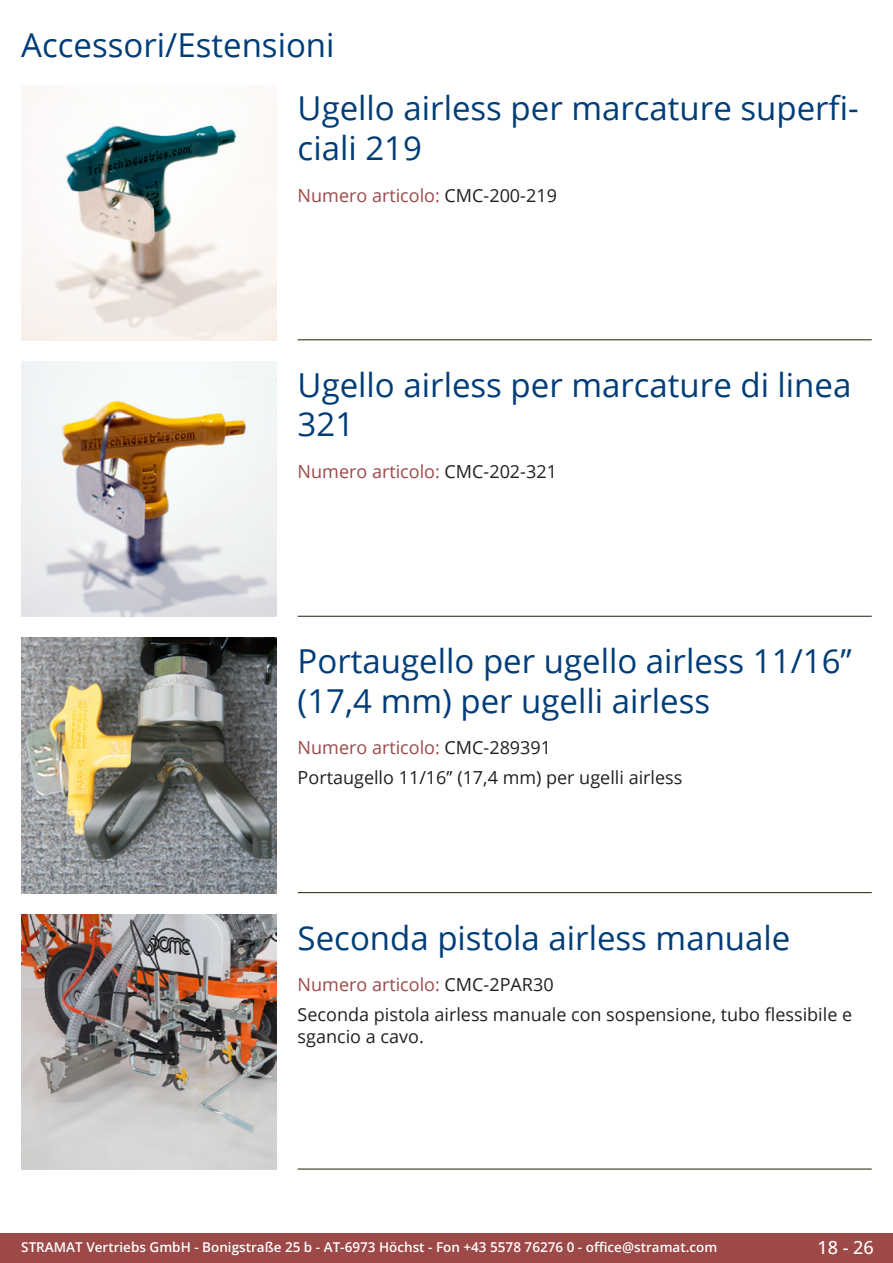
<style>
.page{position:relative;width:893px;height:1263px;background:#fff}
.page>*{position:absolute;margin:0;border:0;box-sizing:border-box;transform-origin:0 0}
.Produkttitel{font:33px/39.6px "Open Sans";color:#003d78}
.RastTitel{font:33px "Open Sans";color:#003d78}
.Beschreibung_Text{font:18px/21.6px "Open Sans";color:#231f20}
.TechDaten_Überschrif{font:18px "Open Sans";color:#9c4948}
.t1{font:500 18px "Open Sans";color:#fff}
.t2{font:600 13.5px "Open Sans";color:#fff}
.s1{color:#231f20}
</style>
<div class="page">
<div style="left:0;top:1233px;width:893px;height:30px;background:#9c4948"></div>
<hr style="left:298px;top:340px;width:574px;height:1px;background:#201d08">
<hr style="left:298px;top:616px;width:574px;height:1px;background:#201d08">
<hr style="left:298px;top:892px;width:574px;height:1px;background:#201d08">
<hr style="left:298px;top:1169px;width:574px;height:1px;background:#201d08">
<img style="left:21px;top:85px;width:255px;height:255px">
<img style="left:21px;top:361px;width:255px;height:256px">
<img style="left:21px;top:638px;width:255px;height:255px">
<img style="left:21px;top:914px;width:255px;height:255px">
<p class="RastTitel" style="left:21px;top:22px;width:315px">Accessori/Estensioni</p>
<p class="Produkttitel" style="left:298px;top:88px;width:560px">Ugello airless per marcature superfi&shy;ciali 219</p>
<p class="TechDaten_Überschrif" style="left:298px;top:183px;width:261px">Numero articolo: <span class="s1">CMC-200-219</span></p>
<p class="Produkttitel" style="left:298px;top:364px;width:555px">Ugello airless per marcature di linea<br>321</p>
<p class="TechDaten_Überschrif" style="left:298px;top:459px;width:261px">Numero articolo: <span class="s1">CMC-202-321</span></p>
<p class="Produkttitel" style="left:298px;top:640px;width:556px">Portaugello per ugello airless 11/16’’ (17,4 mm) per ugelli airless</p>
<p class="TechDaten_Überschrif" style="left:298px;top:735px;width:255px">Numero articolo: <span class="s1">CMC-289391</span></p>
<p class="Beschreibung_Text" style="left:298px;top:766px;width:386px">Portaugello 11/16’’ (17,4 mm) per ugelli airless</p>
<p class="Produkttitel" style="left:298px;top:917px;width:494px">Seconda pistola airless manuale</p>
<p class="TechDaten_Überschrif" style="left:298px;top:972px;width:257px">Numero articolo: <span class="s1">CMC-2PAR30</span></p>
<p class="Beschreibung_Text" style="left:298px;top:1003px;width:556px">Seconda pistola airless manuale con sospensione, tubo flessibile e sgancio a cavo.</p>
<p class="t2" style="left:21px;top:1238px;width:698px">STRAMAT Vertriebs GmbH - Bonigstraße 25 b - AT-6973 Höchst - Fon +43 5578 76276 0 - office@stramat.com</p>
<p class="t1" style="left:817px;top:1234px;width:58px">18 - 26</p>
</div>
